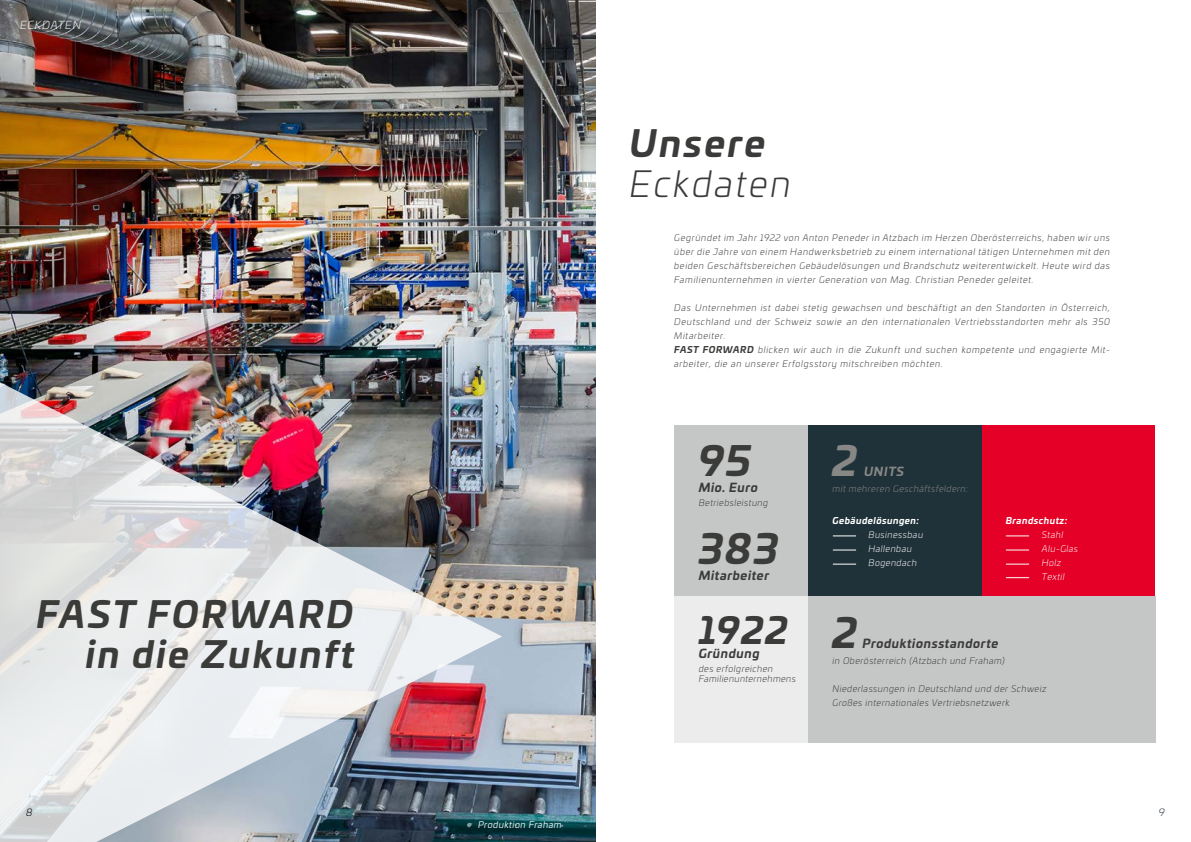
<style>
.page{position:relative;width:1191px;height:842px;background:#fff}
.page>*{position:absolute;margin:0;border:0;box-sizing:border-box;transform-origin:0 0}
.t1{font:italic 700 40px "Univia Pro";color:#3b3b3a}
.t2{font:italic 700 40px "Univia Pro";color:#878786}
.t3{font:italic 700 36px/40px "Univia Pro";letter-spacing:.07em;color:#3b3b3a;text-align:right}
.t4{font:italic 300 36px "Univia Pro";letter-spacing:.07em;color:#3b3b3a}
.t5{font:italic 700 12px "Univia Pro";letter-spacing:.05em;color:#3b3b3a}
.t6{font:italic 700 12px "Univia Pro";letter-spacing:.06em;color:#878786}
.t7{font:italic 300 11px "Univia Pro";letter-spacing:.085em;color:#fff}
.t8{font:italic 300 10px "Univia Pro";color:#000}
.t9{font:italic 300 10px "Univia Pro";color:#203239}
.t10{font:italic 300 9px/14px "Univia Pro";letter-spacing:.075em;color:#3b3b3a;text-align:justify}
.t11{font:italic 300 9px/14px "Univia Pro";letter-spacing:.05em;color:#3b3b3a}
.t12{font:italic 300 9px/14px "Univia Pro";letter-spacing:.05em;color:#fff}
.t13{font:italic 300 9px/10px "Univia Pro";letter-spacing:.04em;color:#3b3b3a}
.t14{font:italic 300 9px "Univia Pro";letter-spacing:.05em;color:#878786}
.t15{font:italic 700 9px "Univia Pro";letter-spacing:.05em;color:#fff}
.t16{font:italic 9px "Univia Pro";letter-spacing:.05em;color:#fff}
.s1{font-weight:700}
</style>
<div class="page">
<img style="left:0;top:0;width:595px;height:842px">
<img style="left:0;top:292px;width:502px;height:550px">
<div style="left:981px;top:425px;width:174px;height:171px;background:#e40026"></div>
<div style="left:808px;top:596px;width:347px;height:147px;background:#c5c6c6"></div>
<div style="left:808px;top:425px;width:173px;height:171px;background:#203239"></div>
<div style="left:674px;top:596px;width:134px;height:147px;background:#ececed"></div>
<div style="left:674px;top:425px;width:134px;height:171px;background:#c5c6c6"></div>
<svg style="left:833px;top:536px;width:23px;height:1px"></svg>
<svg style="left:833px;top:550px;width:23px;height:1px"></svg>
<svg style="left:833px;top:564px;width:23px;height:1px"></svg>
<svg style="left:1006px;top:536px;width:23px;height:1px"></svg>
<svg style="left:1006px;top:550px;width:23px;height:1px"></svg>
<svg style="left:1006px;top:564px;width:23px;height:1px"></svg>
<svg style="left:1006px;top:577px;width:23px;height:1px"></svg>
<p class="t7" style="left:20px;top:17px;width:63px">ECKDATEN</p>
<h2 class="t3" style="left:36px;top:591px;width:319px">FAST FORWARD in die Zukunft</h2>
<h2 class="t3" style="left:629px;top:121px;width:137px">Unsere</h2>
<h2 class="t4" style="left:629px;top:159px;width:163px">Eckdaten</h2>
<p class="t10" style="left:674px;top:230px;width:437px">Gegründet im Jahr 1922 von Anton Peneder in Atzbach im Herzen Oberösterreichs, haben wir uns über die Jahre von einem Handwerksbetrieb zu einem international tätigen Unternehmen mit den beiden Geschäftsbereichen Gebäudelösungen und Brandschutz weiterentwickelt. Heute wird das Familienunternehmen in vierter Generation von Mag. Christian Peneder geleitet.</p>
<p class="t10" style="left:674px;top:300px;width:437px;text-align:left">Das Unternehmen ist dabei stetig gewachsen und beschäftigt an den Standorten in Österreich, Deutschland und der Schweiz sowie an den internationalen Vertriebsstandorten mehr als 350<br>Mitarbeiter.<br><span class="s1">FAST FORWARD</span> blicken wir auch in die Zukunft und suchen kompetente und engagierte Mit&shy;arbeiter, die an unserer Erfolgsstory mitschreiben möchten.</p>
<h1 class="t1" style="left:698px;top:429px;width:54px">95</h1>
<h3 class="t5" style="left:698px;top:478px;width:61px">Mio. Euro</h3>
<p class="t11" style="left:698px;top:495px;width:71px">Betriebsleistung</p>
<h1 class="t1" style="left:698px;top:517px;width:81px">383</h1>
<h3 class="t5" style="left:698px;top:566px;width:72px">Mitarbeiter</h3>
<h2 class="t3" style="left:698px;top:608px;width:91px">1922</h2>
<h3 class="t5" style="left:698px;top:644px;width:62px">Gründung</h3>
<p class="t13" style="left:698px;top:664px;width:99px">des erfolgreichen<br>Familienunternehmens</p>
<h1 class="t2" style="left:832px;top:429px;width:26px">2</h1>
<h3 class="t6" style="left:864px;top:462px;width:42px">UNITS</h3>
<p class="t14" style="left:832px;top:482px;width:137px">mit mehreren Geschäftsfeldern:</p>
<p class="t15" style="left:832px;top:513px;width:88px">Gebäudelösungen:</p>
<p class="t12" style="left:868px;top:527px;width:56px">Businessbau<br>Hallenbau<br>Bogendach</p>
<p class="t15" style="left:1006px;top:513px;width:63px">Brandschutz:</p>
<p class="t12" style="left:1042px;top:527px;width:38px">Stahl<br>Alu-Glas<br>Holz<br>Textil</p>
<h1 class="t1" style="left:832px;top:601px;width:26px">2</h1>
<h3 class="t5" style="left:862px;top:634px;width:137px">Produktionsstandorte</h3>
<p class="t11" style="left:832px;top:653px;width:174px">in Oberösterreich (Atzbach und Fraham)</p>
<p class="t11" style="left:832px;top:681px;width:215px">Niederlassungen in Deutschland und der Schweiz<br>Großes internationales Vertriebsnetzwerk</p>
<p class="t8" style="left:26px;top:805px;width:8px">8</p>
<p class="t9" style="left:1158px;top:805px;width:7px">9</p>
<p class="t16" style="left:478px;top:818px;width:85px">Produktion Fraham</p>
</div>
